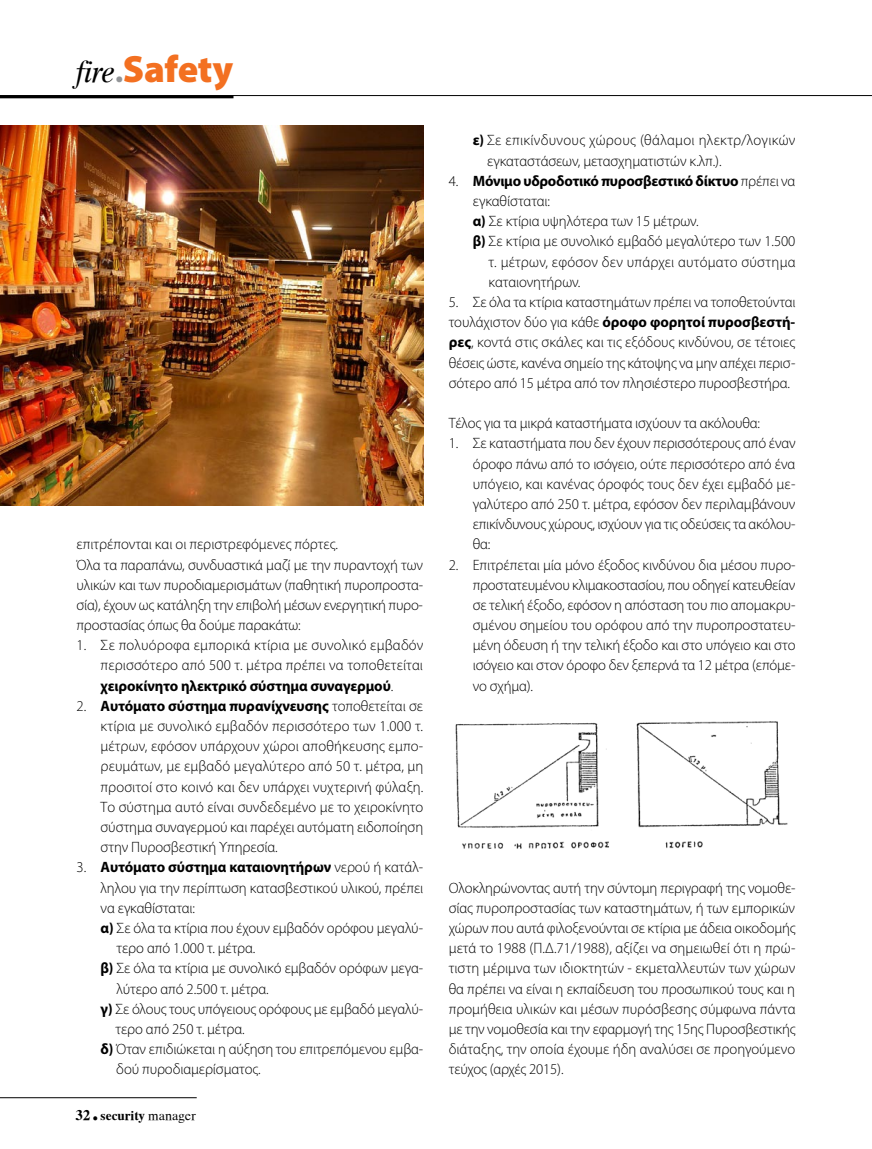
<style>
.page{position:relative;width:872px;height:1149px;background:#fff}
.page>*{position:absolute;margin:0;border:0;box-sizing:border-box;transform-origin:0 0}
.t1{font:900 38.1px "Myriad Pro";letter-spacing:-.01em;color:#f37021}
.t2{font:300 15px/20.1px "Myriad Pro";letter-spacing:-.005em;color:#000;text-align:justify}
.t3{font:700 15px "Myriad Pro";letter-spacing:-.01em;color:#000}
.t4{font:300 15px/20.2px "Myriad Pro";letter-spacing:.02em;color:#000}
.t5{font:300 15px "Myriad Pro";letter-spacing:.015em;color:#000}
.t6{font:13.5px "UB Times Bold";color:#000}
.s1{font-family:"UB Times Italic";font-weight:400;font-size:31.5px;color:#000}
.s2{font-size:28.2px;color:#939598}
.s3{font-weight:700}
.s4{font-weight:300}
.s5{font-size:15px}
.s6{font-size:24px}
.s7{font-family:"UB Times"}
</style>
<div class="page">
<hr style="left:0;top:1097px;width:197px;height:1px;background:#000">
<hr style="left:0;top:95px;width:872px;height:1px;background:#000">
<hr style="left:0;top:95px;width:233px;height:3px;background:#000">
<img style="left:455px;top:721px;width:333px;height:128px">
<img style="left:0;top:125px;width:423px;height:380px">
<h1 class="t1" style="left:77px;top:44px;width:158px"><span class="s1">fire</span><span class="s2">.</span>Safety</h1>
<p class="t2" style="left:77px;top:534px;width:348px;text-align:left">επιτρέπονται και οι περιστρεφόμενες πόρτες.<br>Όλα τα παραπάνω, συνδυαστικά μαζί με την πυραντοχή των υλικών και των πυροδιαμερισμάτων (παθητική πυροπροστα&shy;σία), έχουν ως κατάληξη την επιβολή μέσων ενεργητική πυρο&shy;προστασίας όπως θα δούμε παρακάτω:</p>
<p class="t2" style="left:101px;top:635px;width:324px;text-indent:-24px">1. Σε πολυόροφα εμπορικά κτίρια με συνολικό εμβαδόν περισσότερο από 500 τ. μέτρα πρέπει να τοποθετείται <span class="s3">χειροκίνητο ηλεκτρικό σύστημα συναγερμού</span>.</p>
<p class="t2" style="left:101px;top:695px;width:324px;text-indent:-24px">2. <span class="s3">Αυτόματο σύστημα πυρανίχνευσης</span> τοποθετείται σε κτίρια με συνολικό εμβαδόν περισσότερο των 1.000 τ. μέτρων, εφόσον υπάρχουν χώροι αποθήκευσης εμπο&shy;ρευμάτων, με εμβαδό μεγαλύτερο από 50 τ. μέτρα, μη προσιτοί στο κοινό και δεν υπάρχει νυχτερινή φύλαξη.<br>Το σύστημα αυτό είναι συνδεδεμένο με το χειροκίνητο σύστημα συναγερμού και παρέχει αυτόματη ειδοποίηση στην Πυροσβεστική Υπηρεσία.</p>
<p class="t3" style="left:77px;top:857px;width:348px"><span class="s4">3.</span> Αυτόματο σύστημα καταιονητήρων <span class="s4">νερού ή κατάλ-</span></p>
<p class="t2" style="left:101px;top:877px;width:324px">ληλου για την περίπτωση κατασβεστικού υλικού, πρέπει</p>
<p class="t2" style="left:101px;top:897px;width:96px">να εγκαθίσταται:</p>
<p class="t2" style="left:101px;top:917px;width:324px"><span class="s3">α)</span> Σε όλα τα κτίρια που έχουν εμβαδόν ορόφου μεγαλύ-</p>
<p class="t2" style="left:117px;top:937px;width:140px">τερο από 1.000 τ. μέτρα.</p>
<p class="t2" style="left:101px;top:957px;width:324px"><span class="s3">β)</span> Σε όλα τα κτίρια με συνολικό εμβαδόν ορόφων μεγα-</p>
<p class="t2" style="left:116px;top:978px;width:154px">λύτερο από 2.500 τ. μέτρα.</p>
<p class="t2" style="left:101px;top:998px;width:324px"><span class="s3">γ)</span> Σε όλους τους υπόγειους ορόφους με εμβαδό μεγαλύ-</p>
<p class="t2" style="left:116px;top:1018px;width:131px">τερο από 250 τ. μέτρα.</p>
<p class="t2" style="left:101px;top:1038px;width:324px"><span class="s3">δ)</span> Όταν επιδιώκεται η αύξηση του επιτρεπόμενου εμβα-</p>
<p class="t2" style="left:116px;top:1058px;width:146px">δού πυροδιαμερίσματος.</p>
<p class="t6" style="left:76px;top:1107px;width:122px"><span class="s5">32</span> <span class="s6">.</span> security <span class="s7">manager</span></p>
<p class="t4" style="left:487px;top:130px;width:310px;text-indent:-14px"><span class="s3">ε)</span> Σε επικίνδυνους χώρους (θάλαμοι ηλεκτρ/λογικών εγκαταστάσεων, μετασχηματιστών κ.λπ.).</p>
<p class="t3" style="left:449px;top:171px;width:348px"><span class="s4">4.</span> Μόνιμο υδροδοτικό πυροσβεστικό δίκτυο <span class="s4">πρέπει να</span></p>
<p class="t2" style="left:473px;top:191px;width:79px">εγκαθίσταται:</p>
<p class="t2" style="left:473px;top:211px;width:227px"><span class="s3">α)</span> Σε κτίρια υψηλότερα των 15 μέτρων.</p>
<p class="t2" style="left:473px;top:231px;width:324px"><span class="s3">β)</span> Σε κτίρια με συνολικό εμβαδό μεγαλύτερο των 1.500</p>
<p class="t5" style="left:488px;top:252px;width:308px">τ. μέτρων, εφόσον δεν υπάρχει αυτόματο σύστημα</p>
<p class="t2" style="left:488px;top:271px;width:93px">καταιονητήρων.</p>
<p class="t2" style="left:449px;top:292px;width:348px">5. Σε όλα τα κτίρια καταστημάτων πρέπει να τοποθετούνται τουλάχιστον δύο για κάθε <span class="s3">όροφο φορητοί πυροσβεστή&shy;ρες</span>, κοντά στις σκάλες και τις εξόδους κινδύνου, σε τέτοιες θέσεις ώστε, κανένα σημείο της κάτοψης να μην απέχει περισ&shy;σότερο από 15 μέτρα από τον πλησιέστερο πυροσβεστήρα.</p>
<p class="t2" style="left:449px;top:413px;width:313px">Τέλος για τα μικρά καταστήματα ισχύουν τα ακόλουθα:</p>
<p class="t2" style="left:473px;top:433px;width:324px;text-indent:-24px">1. Σε καταστήματα που δεν έχουν περισσότερους από έναν όροφο πάνω από το ισόγειο, ούτε περισσότερο από ένα υπόγειο, και κανένας όροφός τους δεν έχει εμβαδό με&shy;γαλύτερο από 250 τ. μέτρα, εφόσον δεν περιλαμβάνουν επικίνδυνους χώρους, ισχύουν για τις οδεύσεις τα ακόλου&shy;θα:</p>
<p class="t2" style="left:473px;top:554px;width:324px;text-indent:-24px">2. Επιτρέπεται μία μόνο έξοδος κινδύνου δια μέσου πυρο&shy;προστατευμένου κλιμακοστασίου, που οδηγεί κατευθείαν σε τελική έξοδο, εφόσον η απόσταση του πιο απομακρυ&shy;σμένου σημείου του ορόφου από την πυροπροστατευ&shy;μένη όδευση ή την τελική έξοδο και στο υπόγειο και στο ισόγειο και στον όροφο δεν ξεπερνά τα 12 μέτρα (επόμε&shy;νο σχήμα).</p>
<p class="t2" style="left:449px;top:877px;width:348px">Ολοκληρώνοντας αυτή την σύντομη περιγραφή της νομοθε&shy;σίας πυροπροστασίας των καταστημάτων, ή των εμπορικών χώρων που αυτά φιλοξενούνται σε κτίρια με άδεια οικοδομής μετά το 1988 (Π.Δ.71/1988), αξίζει να σημειωθεί ότι η πρώ&shy;τιστη μέριμνα των ιδιοκτητών - εκμεταλλευτών των χώρων θα πρέπει να είναι η εκπαίδευση του προσωπικού τους και η προμήθεια υλικών και μέσων πυρόσβεσης σύμφωνα πάντα με την νομοθεσία και την εφαρμογή της 15ης Πυροσβεστικής διάταξης, την οποία έχουμε ήδη αναλύσει σε προηγούμενο τεύχος (αρχές 2015).</p>
</div>
